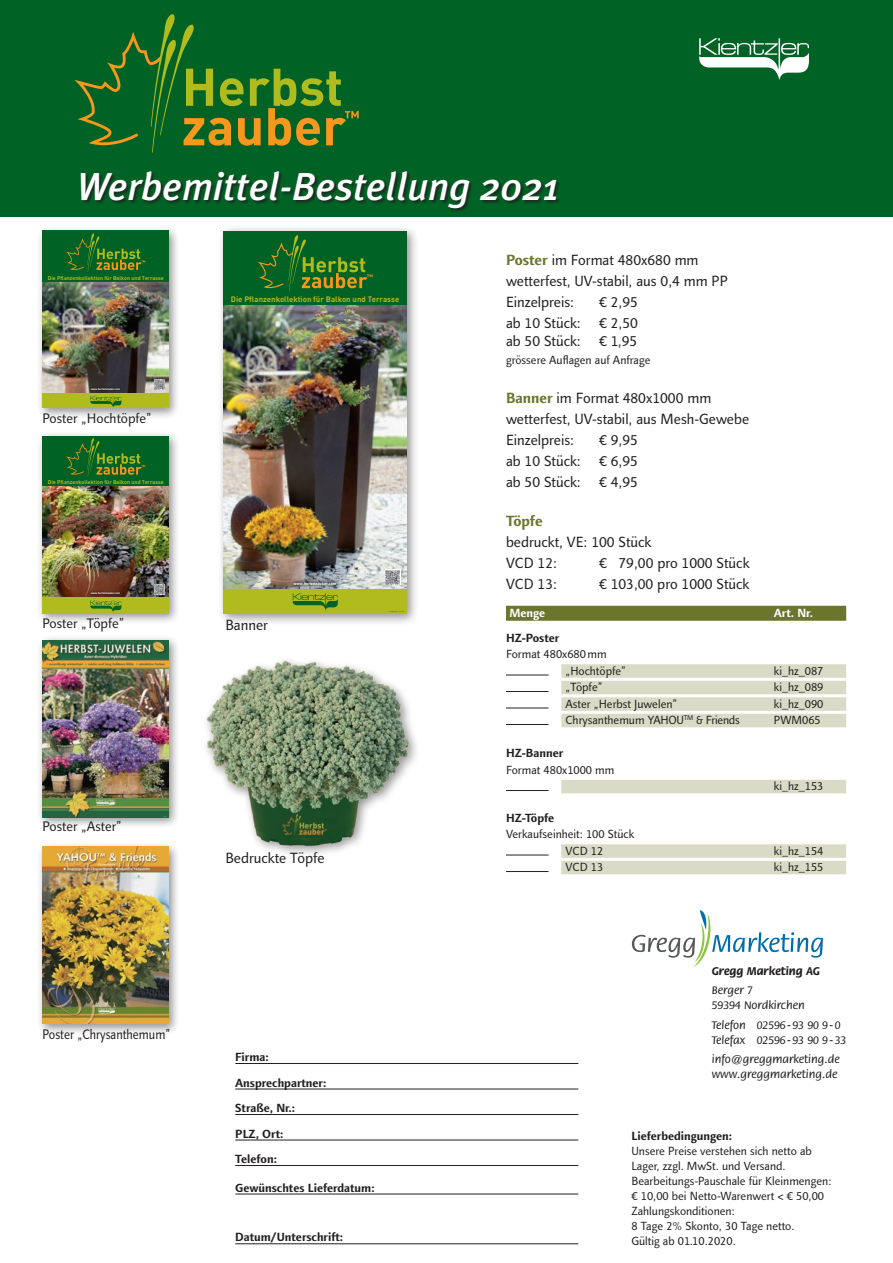
<style>
.page{position:relative;width:893px;height:1263px;background:#fff}
.page>*{position:absolute;margin:0;border:0;box-sizing:border-box;transform-origin:0 0}
.t1{font:italic 500 39px "Meta Plus";color:#fff}
.t2{font:15px/21px "Linotype Finnegan";color:#231f20}
.t3{font:700 15px "Linotype Finnegan";color:#6c752c}
.t4{font:13.95px "Linotype Finnegan";color:#231f20}
.t5{font:13.95px "Linotype Finnegan";color:#231f20;scale:.9 1}
.t6{font:12px/15px "Linotype Finnegan";color:#231f20}
.t7{font:700 12px/25.5px "Linotype Finnegan";color:#231f20}
.t8{font:500 12px/15px "Flora LT";color:#231f20}
.t9{font:700 12px "Flora LT";color:#231f20}
.t10{font:700 12px "Linotype Finnegan";color:#fff}
.t11{font:700 7.8px "DINOT";color:#b0bb1d}
.t12{font:700 5.4px "DINOT";color:#b0bb1d}
.t13{font:700 3.9px "DINOT";color:#fff}
.t14{font:700 2.7px "DINOT";color:#fff}
.s1{font-weight:700;color:#6c752c}
</style>
<div class="page">
<div style="left:0;top:0;width:893px;height:217px;background:#006224"></div>
<svg style="left:75px;top:14px;width:284px;height:139px"></svg>
<div style="left:81px;top:171px;width:479px;height:41px;background:#231f20;opacity:.75"></div>
<div style="left:36px;top:841px;width:145px;height:194px;background:#231f20;opacity:.5"></div>
<img style="left:43px;top:847px;width:126px;height:177px">
<div style="left:36px;top:225px;width:145px;height:195px;background:#231f20;opacity:.5"></div>
<div style="left:43px;top:231px;width:126px;height:55px;background:#006224"></div>
<div style="left:43px;top:381px;width:126px;height:27px;background:#b0bb1d"></div>
<img style="left:43px;top:282px;width:126px;height:110px">
<svg style="left:154px;top:379px;width:10px;height:11px"></svg>
<svg style="left:154px;top:380px;width:10px;height:9px"></svg>
<svg style="left:66px;top:233px;width:79px;height:39px"></svg>
<div style="left:88px;top:385px;width:35px;height:8px;background:#231f20;opacity:.7"></div>
<svg style="left:90px;top:396px;width:31px;height:11px"></svg>
<div style="left:36px;top:430px;width:145px;height:195px;background:#231f20;opacity:.5"></div>
<div style="left:43px;top:436px;width:126px;height:55px;background:#006224"></div>
<div style="left:43px;top:585px;width:126px;height:28px;background:#b0bb1d"></div>
<img style="left:43px;top:487px;width:126px;height:110px">
<svg style="left:154px;top:584px;width:10px;height:10px"></svg>
<svg style="left:66px;top:438px;width:79px;height:39px"></svg>
<div style="left:88px;top:590px;width:35px;height:7px;background:#231f20;opacity:.7"></div>
<svg style="left:90px;top:600px;width:31px;height:12px"></svg>
<div style="left:36px;top:634px;width:145px;height:195px;background:#231f20;opacity:.5"></div>
<img style="left:43px;top:640px;width:126px;height:177px">
<div style="left:506px;top:606px;width:340px;height:15px;background:#6c752c"></div>
<div style="left:561px;top:664px;width:285px;height:14px;background:#d9dbc6"></div>
<hr style="left:506px;top:675px;width:43px;height:1px;background:#231f20">
<div style="left:561px;top:681px;width:285px;height:13px;background:#d9dbc6"></div>
<hr style="left:506px;top:691px;width:43px;height:1px;background:#231f20">
<div style="left:561px;top:697px;width:285px;height:14px;background:#d9dbc6"></div>
<hr style="left:506px;top:708px;width:43px;height:1px;background:#231f20">
<div style="left:561px;top:714px;width:285px;height:13px;background:#d9dbc6"></div>
<hr style="left:506px;top:724px;width:43px;height:1px;background:#231f20">
<div style="left:561px;top:780px;width:285px;height:13px;background:#d9dbc6"></div>
<hr style="left:506px;top:790px;width:43px;height:1px;background:#231f20">
<div style="left:561px;top:844px;width:285px;height:14px;background:#d9dbc6"></div>
<hr style="left:506px;top:855px;width:43px;height:1px;background:#231f20">
<div style="left:561px;top:861px;width:285px;height:13px;background:#d9dbc6"></div>
<hr style="left:506px;top:871px;width:43px;height:1px;background:#231f20">
<hr style="left:235px;top:1063px;width:343px;height:1px;background:#231f20">
<hr style="left:235px;top:1089px;width:343px;height:1px;background:#231f20">
<hr style="left:235px;top:1114px;width:343px;height:1px;background:#231f20">
<hr style="left:235px;top:1140px;width:343px;height:1px;background:#231f20">
<hr style="left:235px;top:1165px;width:343px;height:1px;background:#231f20">
<hr style="left:235px;top:1194px;width:343px;height:1px;background:#231f20">
<hr style="left:235px;top:1243px;width:343px;height:1px;background:#231f20">
<div style="left:217px;top:225px;width:202px;height:401px;background:#231f20;opacity:.5"></div>
<div style="left:223px;top:572px;width:184px;height:42px;background:#b0bb1d"></div>
<svg style="left:293px;top:593px;width:45px;height:17px"></svg>
<div style="left:223px;top:231px;width:184px;height:75px;background:#006224"></div>
<svg style="left:258px;top:235px;width:114px;height:56px"></svg>
<img style="left:223px;top:306px;width:184px;height:282px">
<svg style="left:385px;top:569px;width:15px;height:16px"></svg>
<img style="left:386px;top:570px;width:14px;height:14px">
<div style="left:290px;top:578px;width:50px;height:11px;background:#231f20;opacity:.7"></div>
<div style="left:201px;top:655px;width:219px;height:202px;background:#231f20;opacity:.5"></div>
<img style="left:201px;top:655px;width:214px;height:196px">
<svg style="left:632px;top:910px;width:191px;height:57px"></svg>
<svg style="left:699px;top:38px;width:110px;height:42px"></svg>
<h1 class="t1" style="left:77px;top:164px;width:484px">Werbemittel-Bestellung 2021</h1>
<p class="t12" style="left:48px;top:274px;width:117px">Die Pflanzenkollektion für Balkon und Terrasse</p>
<p class="t14" style="left:91px;top:387px;width:31px">www.herbstzauber.com</p>
<p class="t4" style="left:43px;top:410px;width:111px">Poster „Hochtöpfe”</p>
<p class="t12" style="left:48px;top:478px;width:117px">Die Pflanzenkollektion für Balkon und Terrasse</p>
<p class="t14" style="left:91px;top:592px;width:31px">www.herbstzauber.com</p>
<p class="t4" style="left:43px;top:615px;width:83px">Poster „Töpfe”</p>
<p class="t11" style="left:231px;top:294px;width:170px">Die Pflanzenkollektion für Balkon und Terrasse</p>
<p class="t2" style="left:225px;top:615px;width:44px">Banner</p>
<p class="t13" style="left:294px;top:581px;width:44px">www.herbstzauber.com</p>
<p class="t4" style="left:43px;top:818px;width:81px">Poster „Aster”</p>
<p class="t2" style="left:225px;top:847px;width:101px">Bedruckte Töpfe</p>
<p class="t5" style="left:43px;top:1026px;width:144px">Poster „Chrysanthemum”</p>
<p class="t7" style="left:235px;top:1044px;width:93px">Firma:<br>Ansprechpartner:<br>Straße, Nr.:<br>PLZ, Ort:<br>Telefon:</p>
<p class="t7" style="left:235px;top:1175px;width:141px">Gewünschtes Lieferdatum:</p>
<p class="t7" style="left:235px;top:1225px;width:109px">Datum/Unterschrift:</p>
<p class="t2" style="left:506px;top:250px;width:223px"><span class="s1">Poster</span> im Format 480x680 mm wetterfest, UV-stabil, aus 0,4 mm PP<br>Einzelpreis:</p>
<p class="t2" style="left:506px;top:292px;width:133px;text-align:right">€ 2,95<br>ab 10 Stück: € 2,50</p>
<p class="t2" style="left:506px;top:331px;width:133px">ab 50 Stück: € 1,95</p>
<p class="t6" style="left:506px;top:353px;width:146px">grössere Auflagen auf Anfrage</p>
<p class="t2" style="left:506px;top:388px;width:245px"><span class="s1">Banner</span> im Format 480x1000 mm wetterfest, UV-stabil, aus Mesh-Gewebe<br>Einzelpreis:</p>
<p class="t2" style="left:506px;top:430px;width:133px;text-align:justify;text-indent:93px">€ 9,95 ab 10 Stück: € 6,95 ab 50 Stück: € 4,95</p>
<p class="t3" style="left:506px;top:512px;width:38px">Töpfe</p>
<p class="t2" style="left:506px;top:532px;width:147px">bedruckt, VE: 100 Stück<br>VCD 12:</p>
<p class="t2" style="left:599px;top:553px;width:152px">€ 79,00 pro 1000 Stück</p>
<p class="t2" style="left:506px;top:574px;width:53px">VCD 13:</p>
<p class="t2" style="left:599px;top:574px;width:152px">€ 103,00 pro 1000 Stück</p>
<p class="t10" style="left:509px;top:606px;width:37px">Menge</p>
<p class="t10" style="left:774px;top:606px;width:41px">Art. Nr.</p>
<p class="t7" style="left:506px;top:625px;width:55px">HZ-Poster</p>
<p class="t6" style="left:566px;top:646px;width:62px;line-height:16.5px;text-indent:-60px">Format 480x680mm „Hochtöpfe”</p>
<p class="t6" style="left:774px;top:663px;width:51px">ki_hz_087</p>
<p class="t6" style="left:566px;top:680px;width:39px">„Töpfe”</p>
<p class="t6" style="left:774px;top:680px;width:51px">ki_hz_089</p>
<p class="t6" style="left:566px;top:696px;width:113px">Aster „Herbst Juwelen”</p>
<p class="t6" style="left:774px;top:696px;width:51px">ki_hz_090</p>
<p class="t6" style="left:566px;top:713px;width:176px">Chrysanthemum YAHOU<sup>TM</sup> &amp; Friends</p>
<p class="t6" style="left:774px;top:713px;width:48px">PWM065</p>
<p class="t7" style="left:506px;top:741px;width:59px">HZ-Banner</p>
<p class="t6" style="left:506px;top:762px;width:110px">Format 480x1000 mm</p>
<p class="t7" style="left:506px;top:805px;width:50px">HZ-Töpfe</p>
<p class="t6" style="left:566px;top:826px;width:70px;line-height:16.5px;text-indent:-60px">Verkaufseinheit: 100 Stück<br>VCD 12</p>
<p class="t6" style="left:774px;top:779px;width:51px">ki_hz_153</p>
<p class="t6" style="left:774px;top:843px;width:51px">ki_hz_154</p>
<p class="t6" style="left:566px;top:860px;width:39px">VCD 13</p>
<p class="t6" style="left:774px;top:860px;width:51px">ki_hz_155</p>
<p class="t9" style="left:712px;top:965px;width:110px">Gregg Marketing AG</p>
<p class="t8" style="left:712px;top:983px;width:94px">Berger 7<br>59394 Nordkirchen</p>
<p class="t8" style="left:712px;top:1017px;width:136px">Telefon 02596 - 93 90 9 - 0<br>Telefax 02596 - 93 90 9 - 33</p>
<p class="t8" style="left:712px;top:1052px;width:130px">info@greggmarketing.de www.greggmarketing.de</p>
<p class="t7" style="left:631px;top:1123px;width:102px">Lieferbedingungen:</p>
<p class="t6" style="left:631px;top:1143px;width:201px">Unsere Preise verstehen sich netto ab<br>Lager, zzgl. MwSt. und Versand.<br>Bearbeitungs-Pauschale für Kleinmengen: € 10,00 bei Netto-Warenwert &lt; € 50,00<br>Zahlungskonditionen:<br>8 Tage 2% Skonto, 30 Tage netto.<br>Gültig ab 01.10.2020.</p>
</div>
